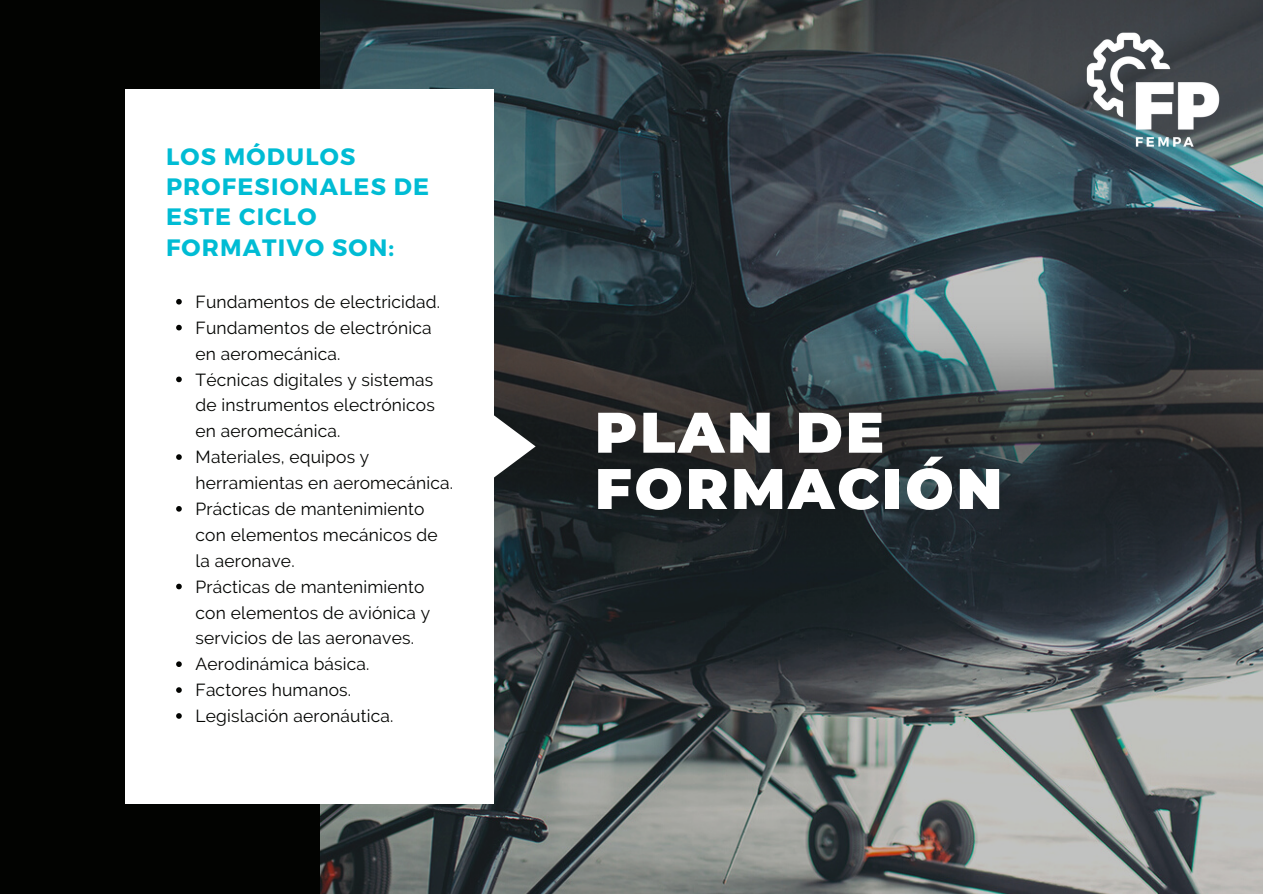
<style>
.page{position:relative;width:1263px;height:894px;background:#fff}
.page>*{position:absolute;margin:0;border:0;box-sizing:border-box;transform-origin:0 0}
.t1{font:900 57px/56.2px "Montserrat";letter-spacing:.05em;color:#fff}
.t2{font:700 23.7px/30.3px "Montserrat";letter-spacing:.05em;color:#00bcd4}
.t3{font:17.4px/25.8px "Raleway";letter-spacing:.01em;color:#020301}
</style>
<div class="page">
<div style="left:0;top:0;width:1263px;height:893px;background:#020301"></div>
<img style="left:321px;top:0;width:942px;height:893px">
<img style="left:494px;top:248px;width:769px;height:424px">
<svg style="left:494px;top:398px;width:42px;height:96px;background:#656768"></svg>
<div style="left:125px;top:89px;width:369px;height:714px;background:#fff"></div>
<svg style="left:176px;top:299px;width:6px;height:5px"></svg>
<svg style="left:176px;top:325px;width:6px;height:5px"></svg>
<svg style="left:176px;top:376px;width:6px;height:6px"></svg>
<svg style="left:176px;top:454px;width:6px;height:6px"></svg>
<svg style="left:176px;top:506px;width:6px;height:5px"></svg>
<svg style="left:176px;top:583px;width:6px;height:6px"></svg>
<svg style="left:176px;top:661px;width:6px;height:5px"></svg>
<svg style="left:176px;top:687px;width:6px;height:5px"></svg>
<svg style="left:176px;top:713px;width:6px;height:5px"></svg>
<img style="left:1083px;top:28px;width:142px;height:123px">
<p class="t2" style="left:166px;top:140px;width:265px">LOS MÓDULOS<br>PROFESIONALES DE<br>ESTE CICLO<br>FORMATIVO SON:</p>
<p class="t3" style="left:196px;top:289px;width:246px">Fundamentos de electricidad.</p>
<p class="t3" style="left:196px;top:314px;width:238px">Fundamentos de electrónica en aeromecánica.</p>
<p class="t3" style="left:196px;top:366px;width:241px;text-align:justify">Técnicas digitales y sistemas de instrumentos electrónicos en aeromecánica.</p>
<p class="t3" style="left:196px;top:444px;width:259px">Materiales, equipos y herramientas en aeromecánica.</p>
<p class="t3" style="left:196px;top:496px;width:244px">Prácticas de mantenimiento con elementos mecánicos de la aeronave.</p>
<p class="t3" style="left:196px;top:573px;width:236px">Prácticas de mantenimiento con elementos de aviónica y servicios de las aeronaves.</p>
<p class="t3" style="left:196px;top:651px;width:175px">Aerodinámica básica.</p>
<p class="t3" style="left:196px;top:677px;width:157px">Factores humanos.</p>
<p class="t3" style="left:196px;top:703px;width:199px">Legislación aeronáutica.</p>
<p class="t1" style="left:595px;top:404px;width:409px">PLAN DE<br>FORMACIÓN</p>
</div>
